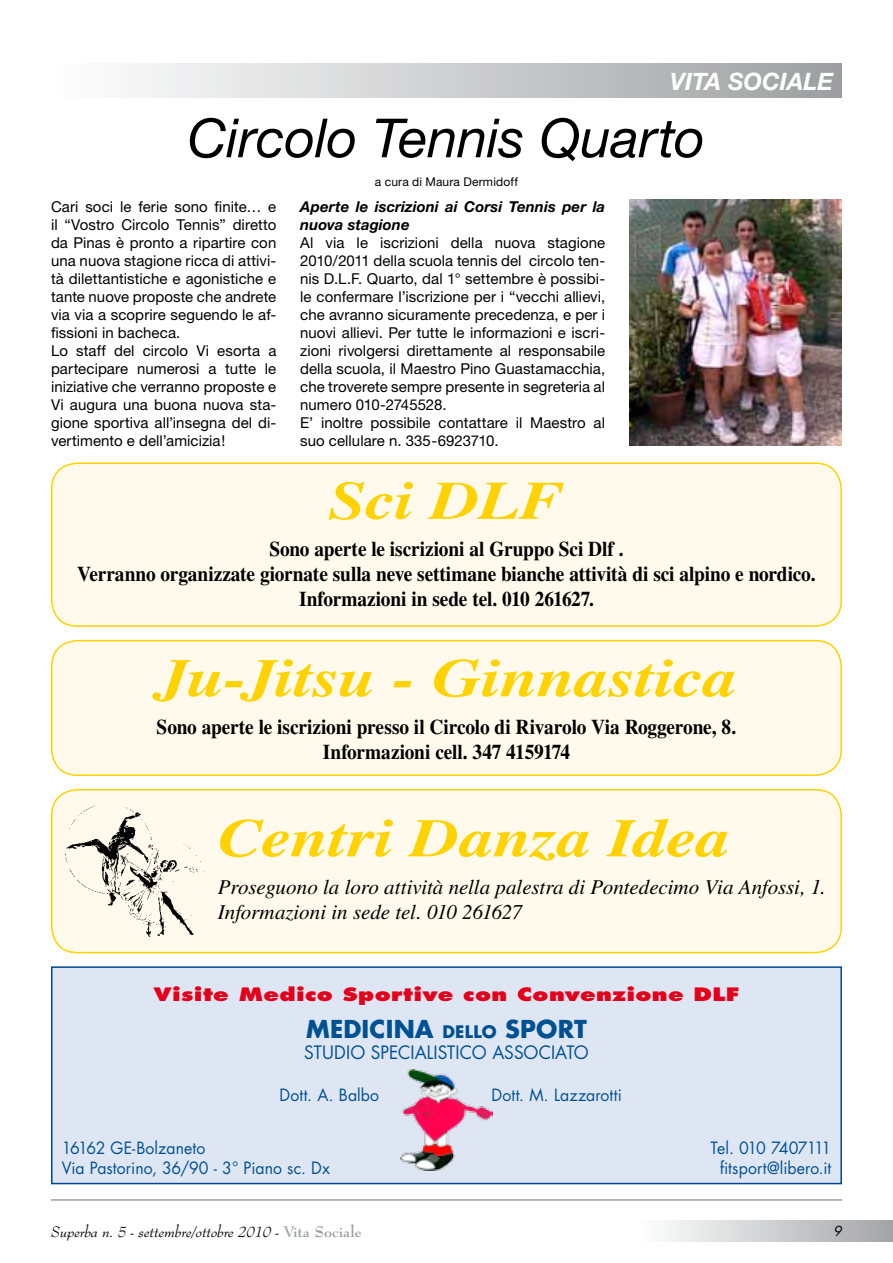
<style>
.page{position:relative;width:893px;height:1263px;background:#fff}
.page>*{position:absolute;margin:0;border:0;box-sizing:border-box;transform-origin:0 0}
.t1{font:italic 700 54px "Times";color:#ffd200;scale:1.25 1}
.t2{font:italic 54px "Helvetica Neue";letter-spacing:-.005em;color:#000}
.t3{font:700 24px "Futura";letter-spacing:.01em;color:#005191}
.t4{font:italic 700 24px "Helvetica Neue";color:#fff}
.t5{font:700 21px/25.2px "Times";letter-spacing:-.01em;color:#000;text-align:center;scale:.92 1}
.t6{font:italic 21px/25.2px "Times";letter-spacing:-.005em;color:#000}
.t7{font:800 18px "Futura";letter-spacing:.015em;color:#e2001a;scale:1.25 1}
.t8{font:18px "Futura";letter-spacing:.005em;color:#005191;scale:.96 1}
.t9{font:16.5px/19.8px "Futura";letter-spacing:.005em;color:#005191;text-align:center;scale:.96 1}
.t10{font:15px/18px "Helvetica Neue";letter-spacing:.005em;color:#000}
.t11{font:italic 700 15px/18px "Helvetica Neue";letter-spacing:.005em;color:#000}
.t12{font:italic 15px "Bernhard Modern BT";color:#000}
.t13{font:italic 13.5px "Futura";color:#000}
.t14{font:12px "Helvetica Neue";letter-spacing:.015em;color:#000}
.s1{font-size:16.8px}
.s2{font-weight:700;font-style:normal;color:#9c9d9f}
</style>
<div class="page">
<div style="left:638px;top:1220px;width:255px;height:22px;background:linear-gradient(to right,#fff,#a3a5a7)"></div>
<div style="left:51px;top:64px;width:791px;height:34px;background:linear-gradient(to right,#fff,#9e9fa2)"></div>
<hr style="left:51px;top:1199px;width:791px;height:2px;background:#9c9d9f">
<img style="left:629px;top:199px;width:213px;height:246px">
<div style="left:52px;top:967px;width:789px;height:216px;background:#dfe6f3"></div>
<div style="left:51px;top:966px;width:791px;height:218px;border:2px solid #004595"></div>
<img style="left:401px;top:1069px;width:91px;height:101px">
<div style="left:52px;top:790px;width:789px;height:163px;background:#fffaec;border-radius:26px"></div>
<div style="left:51px;top:789px;width:791px;height:164px;border:2px solid #ffd200;border-radius:26px"></div>
<img style="left:65px;top:805px;width:140px;height:131px">
<div style="left:52px;top:463px;width:789px;height:163px;background:#fffaec;border-radius:26px"></div>
<div style="left:51px;top:462px;width:791px;height:165px;border:2px solid #ffd200;border-radius:26px"></div>
<div style="left:52px;top:641px;width:789px;height:134px;background:#fffaec;border-radius:26px"></div>
<div style="left:51px;top:640px;width:791px;height:136px;border:2px solid #ffd200;border-radius:26px"></div>
<h2 class="t4" style="left:670px;top:67px;width:165px">VITA SOCIALE</h2>
<h1 class="t2" style="left:188px;top:106px;width:519px">Circolo Tennis Quarto</h1>
<p class="t14" style="left:375px;top:174px;width:144px">a cura di Maura Dermidoff</p>
<p class="t10" style="left:51px;top:197px;width:227px">Cari soci le ferie sono finite… e il “Vostro Circolo Tennis” diretto da Pinas è pronto a ripartire con una nuova stagione ricca di attivi&shy;tà dilettantistiche e agonistiche e tante nuove proposte che andrete via via a scoprire seguendo le af&shy;fissioni in bacheca.<br>Lo staff del circolo Vi esorta a partecipare numerosi a tutte le iniziative che verranno proposte e<br>Vi augura una buona nuova sta&shy;gione sportiva all’insegna del di&shy;vertimento e dell’amicizia!</p>
<p class="t11" style="left:300px;top:197px;width:307px">Aperte le iscrizioni ai Corsi Tennis per la nuova stagione</p>
<p class="t10" style="left:300px;top:233px;width:307px">Al via le iscrizioni della nuova stagione 2010/2011 della scuola tennis del circolo ten&shy;nis D.L.F. Quarto, dal 1° settembre è possibi&shy;le confermare l’iscrizione per i “vecchi allievi, che avranno sicuramente precedenza, e per i nuovi allievi. Per tutte le informazioni e iscri&shy;zioni rivolgersi direttamente al responsabile della scuola, il Maestro Pino Guastamacchia, che troverete sempre presente in segreteria al numero 010-2745528.<br>E’ inoltre possibile contattare il Maestro al suo cellulare n. 335-6923710.</p>
<h1 class="t1" style="left:329px;top:469px;width:190px">Sci DLF</h1>
<h3 class="t5" style="left:77px;top:536px;width:804px">Sono aperte le iscrizioni al Gruppo Sci Dlf .<br>Verranno organizzate giornate sulla neve settimane bianche attività di sci alpino e nordico.<br>Informazioni in sede tel. 010 261627.</h3>
<h1 class="t1" style="left:155px;top:646px;width:467px">Ju-Jitsu - Ginnastica</h1>
<h3 class="t5" style="left:157px;top:713px;width:632px">Sono aperte le iscrizioni presso il Circolo di Rivarolo Via Roggerone, 8.<br>Informazioni cell. 347 4159174</h3>
<h1 class="t1" style="left:218px;top:807px;width:412px">Centri Danza Idea</h1>
<h3 class="t6" style="left:218px;top:874px;width:609px">Proseguono la loro attività nella palestra di Pontedecimo Via Anfossi, 1.<br>Informazioni in sede tel. 010 261627</h3>
<p class="t7" style="left:154px;top:983px;width:470px">Visite Medico Sportive con Convenzione DLF</p>
<h2 class="t3" style="left:306px;top:1012px;width:282px">MEDICINA <span class="s1">de llo</span> SPORT</h2>
<p class="t8" style="left:304px;top:1040px;width:298px">STUDIO SPECIALISTICO ASSOCIATO</p>
<p class="t9" style="left:280px;top:1085px;width:105px">Dott. A. Balbo</p>
<p class="t9" style="left:492px;top:1085px;width:137px">Dott. M. Lazzarotti</p>
<p class="t9" style="left:62px;top:1138px;width:281px;text-align:left">16162 GE-Bolzaneto<br>Via Pastorino, 36/90 - 3° Piano sc. Dx</p>
<p class="t12" style="left:51px;top:1222px;width:312px">Superba n. 5 - settembre/ottobre 2010 - <span class="s2">Vita Sociale</span></p>
<p class="t9" style="left:710px;top:1138px;width:127px">Tel. 010 7407111 fitsport@libero.it</p>
<p class="t13" style="left:834px;top:1222px;width:10px">9</p>
</div>
